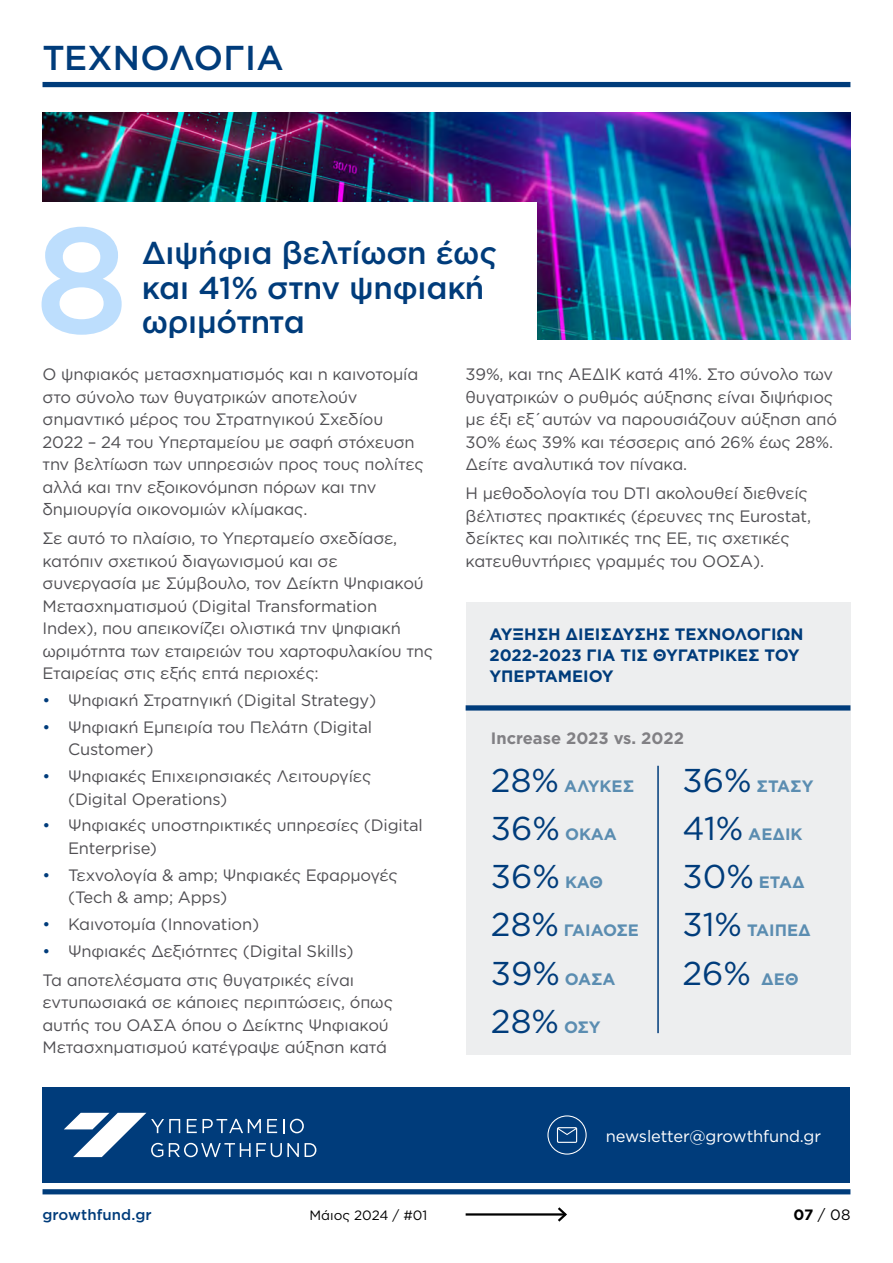
<style>
.page{position:relative;width:893px;height:1263px;background:#fff}
.page>*{position:absolute;margin:0;border:0;box-sizing:border-box;transform-origin:0 0}
.t1{font:500 150px "Gotham Greek";color:#bddefd}
.t2{font:500 34.5px "Gotham Greek";letter-spacing:.01em;color:#003c7b}
.t3{font:33px "Gotham Greek";color:#003c7b}
.t4{font:500 31.5px/34.5px "Gotham Greek";letter-spacing:-.005em;color:#003c7b}
.t5{font:16.5px/22.5px "Gotham Greek";letter-spacing:-.01em;color:#504f53}
.t6{font:700 16.5px/21px "Gotham Greek";color:#003c7b}
.t7{font:700 16.5px "Gotham Greek";color:#5b8db1}
.t8{font:16.5px "Gotham Greek";letter-spacing:-.01em;color:#fff}
.t9{font:700 16.5px "Gotham Greek";color:#818084}
.t10{font:700 16.5px "Gotham Greek";letter-spacing:-.02em;color:#5b8db1}
.t11{font:500 15px "Gotham Greek";letter-spacing:.005em;color:#003c7b}
.t12{font:15px "Gotham Greek";color:#000}
.t13{font:13.5px "Gotham Greek";color:#000}
.s1{color:#003c7b}
.s2{font-weight:400;font-size:33px;color:#003c7b}
.s3{font-weight:700;font-size:16.5px;color:#5b8db1}
.s4{font-weight:700}
</style>
<div class="page">
<div style="left:43px;top:1189px;width:807px;height:5px;background:#003c7b"></div>
<hr style="left:466px;top:1213px;width:99px;height:2px;background:#000">
<svg style="left:555px;top:1207px;width:12px;height:15px"></svg>
<img style="left:43px;top:113px;width:807px;height:226px">
<div style="left:34px;top:202px;width:503px;height:151px;background:#fff"></div>
<div style="left:43px;top:1087px;width:807px;height:95px;background:#003c7b"></div>
<div style="left:43px;top:82px;width:807px;height:5px;background:#003c7b"></div>
<div style="left:466px;top:602px;width:384px;height:452px;background:#edeeef"></div>
<hr style="left:657px;top:766px;width:2px;height:267px;background:#003c7b">
<div style="left:466px;top:705px;width:384px;height:5px;background:#003c7b"></div>
<svg style="left:64px;top:1113px;width:252px;height:44px"></svg>
<div style="left:547px;top:1115px;width:40px;height:39px;border:1px solid #fff;border-radius:50%"></div>
<svg style="left:557px;top:1127px;width:20px;height:16px"></svg>
<h2 class="t2" style="left:43px;top:38px;width:243px">ΤΕΧΝΟΛΟΓΙΑ</h2>
<h1 class="t1" style="left:34px;top:195px;width:96px">8</h1>
<h3 class="t4" style="left:142px;top:235px;width:357px">Διψήφια βελτίωση έως και 41% στην ψηφιακή ωριμότητα</h3>
<p class="t5" style="left:466px;top:363px;width:373px">39%, και της ΑΕΔΙΚ κατά 41%. Στο σύνολο των θυγατρικών ο ρυθμός αύξησης είναι διψήφιος με έξι εξ΄αυτών να παρουσιάζουν αύξηση από 30% έως 39% και τέσσερις από 26% έως 28%.<br>Δείτε αναλυτικά τον πίνακα.</p>
<p class="t5" style="left:466px;top:482px;width:347px">Η μεθοδολογία του DTI ακολουθεί διεθνείς βέλτιστες πρακτικές (έρευνες της Eurostat, δείκτες και πολιτικές της ΕΕ, τις σχετικές κατευθυντήριες γραμμές του ΟΟΣΑ).</p>
<p class="t5" style="left:43px;top:363px;width:383px">Ο ψηφιακός μετασχηματισμός και η καινοτομία στο σύνολο των θυγατρικών αποτελούν σημαντικό μέρος του Στρατηγικού Σχεδίου 2022 – 24 του Υπερταμείου με σαφή στόχευση την βελτίωση των υπηρεσιών προς τους πολίτες αλλά και την εξοικονόμηση πόρων και την δημιουργία οικονομιών κλίμακας.</p>
<p class="t5" style="left:43px;top:527px;width:392px">Σε αυτό το πλαίσιο, το Υπερταμείο σχεδίασε, κατόπιν σχετικού διαγωνισμού και σε συνεργασία με Σύμβουλο, τον Δείκτη Ψηφιακού Μετασχηματισμού (Digital Transformation Index), που απεικονίζει ολιστικά την ψηφιακή ωριμότητα των εταιρειών του χαρτοφυλακίου της Εταιρείας στις εξής επτά περιοχές:</p>
<p class="t5" style="left:43px;top:689px;width:335px"><span class="s1">•</span> Ψηφιακή Στρατηγική (Digital Strategy)</p>
<p class="t5" style="left:68px;top:715px;width:306px;text-indent:-26px"><span class="s1">•</span> Ψηφιακή Εμπειρία του Πελάτη (Digital<br>Customer)</p>
<p class="t5" style="left:68px;top:765px;width:305px;text-indent:-26px"><span class="s1">•</span> Ψηφιακές Επιχειρησιακές Λειτουργίες (Digital Operations)</p>
<p class="t5" style="left:68px;top:814px;width:356px;text-indent:-26px"><span class="s1">•</span> Ψηφιακές υποστηρικτικές υπηρεσίες (Digital<br>Enterprise)</p>
<p class="t5" style="left:68px;top:863px;width:331px;text-indent:-26px"><span class="s1">•</span> Τεχνολογία &amp; amp; Ψηφιακές Εφαρμογές (Tech &amp; amp; Apps)</p>
<p class="t5" style="left:43px;top:912px;width:218px"><span class="s1">•</span> Καινοτομία (Innovation)</p>
<p class="t5" style="left:43px;top:936px;width:313px;line-height:28.8px"><span class="s1">•</span> Ψηφιακές Δεξιότητες (Digital Skills)<br>Τα αποτελέσματα στις θυγατρικές είναι</p>
<p class="t5" style="left:43px;top:991px;width:352px">εντυπωσιακά σε κάποιες περιπτώσεις, όπως αυτής του ΟΑΣΑ όπου ο Δείκτης Ψηφιακού<br>Μετασχηματισμού κατέγραψε αύξηση κατά</p>
<p class="t6" style="left:489px;top:624px;width:316px">ΑΎΞΗΣΗ ΔΙΕΊΣΔΥΣΗΣ ΤΕΧΝΟΛΟΓΊΩΝ<br>2022-2023 ΓΙΑ ΤΙΣ ΘΥΓΑΤΡΙΚΈΣ ΤΟΥ<br>ΥΠΕΡΤΑΜΕΊΟΥ</p>
<p class="t9" style="left:491px;top:729px;width:194px">Increase 2023 vs. 2022</p>
<p class="t7" style="left:491px;top:777px;width:145px"><span class="s2">28%</span> ΑΛΥΚΕΣ</p>
<p class="t7" style="left:491px;top:825px;width:127px"><span class="s2">36%</span> ΟΚΑΑ</p>
<h3 class="t3" style="left:491px;top:858px;width:114px">36% <span class="s3">ΚΑΘ</span></h3>
<p class="t10" style="left:491px;top:921px;width:149px"><span class="s2">28%</span> ΓΑΙΑΟΣΕ</p>
<p class="t7" style="left:491px;top:969px;width:126px"><span class="s2">39%</span> ΟΑΣΑ</p>
<h3 class="t3" style="left:491px;top:1003px;width:111px">28% <span class="s3">ΟΣΥ</span></h3>
<p class="t7" style="left:682px;top:777px;width:132px"><span class="s2">36%</span> ΣΤΑΣΥ</p>
<p class="t7" style="left:682px;top:825px;width:122px"><span class="s2">41%</span> ΑΕΔΙΚ</p>
<p class="t7" style="left:682px;top:873px;width:124px"><span class="s2">30%</span> ΕΤΑΔ</p>
<p class="t7" style="left:682px;top:921px;width:130px"><span class="s2">31%</span> ΤΑΙΠΕΔ</p>
<h3 class="t3" style="left:682px;top:955px;width:118px">26% <span class="s3">ΔΕΘ</span></h3>
<p class="t8" style="left:606px;top:1127px;width:217px">newsletter@growthfund.gr</p>
<p class="t11" style="left:43px;top:1206px;width:111px">growthfund.gr</p>
<p class="t13" style="left:309px;top:1208px;width:119px">Μάιος 2024 / #01</p>
<p class="t12" style="left:793px;top:1207px;width:59px"><span class="s4">07</span> / 08</p>
</div>
